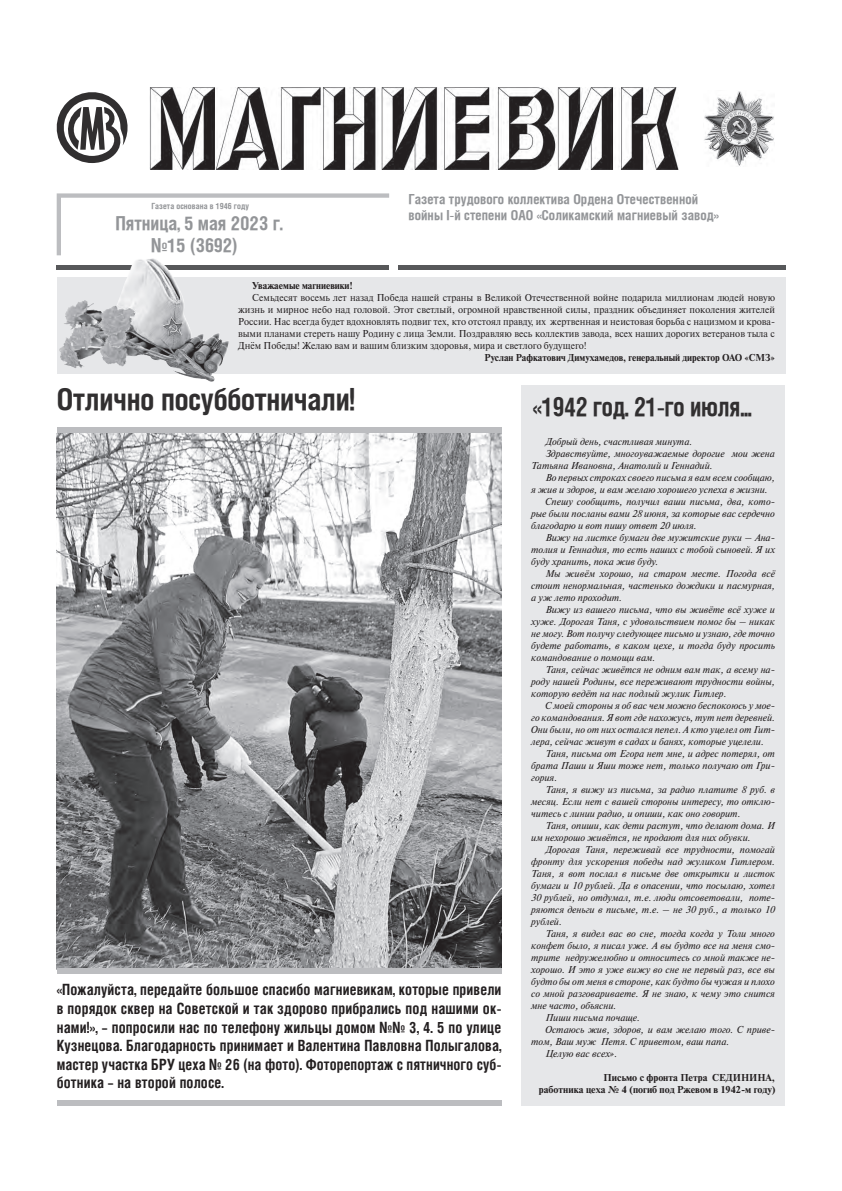
<style>
.page{position:relative;width:842px;height:1191px;background:#fff}
.page>*{position:absolute;margin:0;border:0;box-sizing:border-box;transform-origin:0 0}
.news-head{font:700 30px "Helios Cond";letter-spacing:-.01em;color:#312f30}
.news-head-2{font:700 26px "Helios Cond";letter-spacing:-.01em;color:#312f30;scale:.93 1}
.t1{font:700 18.9px "Helios Cond";letter-spacing:-.005em;color:#939598}
.vrezka{font:700 15.5px/18.6px "Helios Cond C";letter-spacing:.01em;color:#231f20;text-align:justify;scale:.94 1}
.lit{font:700 13.6px "Helios Cond";letter-spacing:.005em;color:#939598}
.text{font:italic 10px/12px "Newton C";color:#231f20;text-align:justify}
.text-2{font:10px/12px "Newton C";color:#231f20;text-align:justify;scale:.95 1}
.text-3{font:700 10px "Newton C";color:#231f20;scale:.95 1}
.text-4{font:700 10px/12px "Newton C";color:#231f20;text-align:right}
.lit-2{font:700 8.3px "Helios Cond";letter-spacing:.01em;color:#939598}
</style>
<div class="page">
<div style="left:57px;top:277px;width:728px;height:96px;background:#e6e7e9"></div>
<div style="left:522px;top:385px;width:263px;height:721px;background:#e6e7e9"></div>
<img style="left:57px;top:433px;width:444px;height:534px">
<img style="left:704px;top:91px;width:70px;height:75px">
<svg style="left:57px;top:92px;width:71px;height:71px"></svg>
<svg style="left:57px;top:193px;width:332px;height:62px"></svg>
<hr style="left:57px;top:266px;width:332px;height:4px;background:#57585a">
<hr style="left:398px;top:266px;width:387px;height:4px;background:#57585a">
<img style="left:150px;top:87px;width:528px;height:82px">
<div style="left:57px;top:1100px;width:444px;height:6px;background:#bcbdc0"></div>
<div style="left:57px;top:967px;width:444px;height:6px;background:#bcbdc0"></div>
<div style="left:57px;top:427px;width:444px;height:6px;background:#bcbdc0"></div>
<img style="left:57px;top:258px;width:175px;height:124px">
<p class="lit-2" style="left:151px;top:202px;width:99px">Газета основана в 1946 году</p>
<p class="t1" style="left:115px;top:213px;width:169px">Пятница, 5 мая 2023 г.</p>
<p class="t1" style="left:151px;top:234px;width:88px">№15 (3692)</p>
<p class="lit" style="left:408px;top:192px;width:291px">Газета трудового коллектива Ордена Отечественной</p>
<p class="lit" style="left:408px;top:208px;width:312px">войны I-й степени ОАО «Соликамский магниевый завод»</p>
<p class="text-3" style="left:252px;top:280px;width:107px">Уважаемые магниевики!</p>
<p class="text-2" style="left:238px;top:292px;width:567px;text-indent:14px">Семьдесят восемь лет назад Победа нашей страны в Великой Отечественной войне подарила миллионам людей новую жизнь и мирное небо над головой. Этот светлый, огромной нравственной силы, праздник объединяет поколения жителей России. Нас всегда будет вдохновлять подвиг тех, кто отстоял правду, их жертвенная и неистовая борьба с нацизмом и крова&shy;выми планами стереть нашу Родину с лица Земли. Поздравляю весь коллектив завода, всех наших дорогих ветеранов тыла с Днём Победы! Желаю вам и вашим близким здоровья, мира и светлого будущего!</p>
<p class="text-3" style="left:485px;top:352px;width:307px">Руслан Рафкатович Димухамедов, генеральный директор ОАО «СМЗ»</p>
<p class="news-head" style="left:57px;top:382px;width:300px">Отлично посубботничали!</p>
<p class="news-head-2" style="left:533px;top:392px;width:237px">«1942 год. 21-го июля...</p>
<p class="vrezka" style="left:57px;top:980px;width:475px">«Пожалуйста, передайте большое спасибо магниевикам, которые привели в порядок сквер на Советской и так здорово прибрались под нашими ок&shy;нами!», – попросили нас по телефону жильцы домом №№ 3, 4. 5 по улице Кузнецова. Благодарность принимает и Валентина Павловна Полыгалова, мастер участка БРУ цеха № 26 (на фото). Фоторепортаж с пятничного суб&shy;ботника – на второй полосе.</p>
<p class="text" style="left:545px;top:436px;width:148px">Добрый день, счастливая минута.</p>
<p class="text" style="left:531px;top:448px;width:245px;text-indent:14px">Здравствуйте, многоуважаемые дорогие мои жена<br>Татьяна Ивановна, Анатолий и Геннадий.</p>
<p class="text" style="left:531px;top:472px;width:245px;text-indent:14px">Во первых строках своего письма я вам всем сообщаю, я жив и здоров, и вам желаю хорошего успеха в жизни.</p>
<p class="text" style="left:531px;top:496px;width:245px;text-indent:14px">Спешу сообщить, получил ваши письма, два, кото&shy;рые были посланы вами 28 июня, за которые вас сердечно благодарю и вот пишу ответ 20 июля.</p>
<p class="text" style="left:531px;top:532px;width:245px;text-indent:14px">Вижу на листке бумаги две мужитские руки – Ана&shy;толия и Геннадия, то есть наших с тобой сыновей. Я их буду хранить, пока жив буду.</p>
<p class="text" style="left:531px;top:568px;width:245px;text-indent:14px">Мы живём хорошо, на старом месте. Погода всё стоит ненормальная, частенько дождики и пасмурная, а уж лето проходит.</p>
<p class="text" style="left:531px;top:604px;width:245px;text-indent:14px">Вижу из вашего письма, что вы живёте всё хуже и хуже. Дорогая Таня, с удовольствием помог бы – никак не могу. Вот получу следующее письмо и узнаю, где точно будете работать, в каком цехе, и тогда буду просить командование о помощи вам.</p>
<p class="text" style="left:531px;top:664px;width:245px;text-indent:14px">Таня, сейчас живётся не одним вам так, а всему на&shy;роду нашей Родины, все переживают трудности войны, которую ведёт на нас подлый жулик Гитлер.</p>
<p class="text" style="left:531px;top:700px;width:245px;text-indent:14px">С моей стороны я об вас чем можно беспокоюсь у мое&shy;го командования. Я вот где нахожусь, тут нет деревней.<br>Они были, но от них остался пепел. А кто уцелел от Гит&shy;лера, сейчас живут в садах и банях, которые уцелели.</p>
<p class="text" style="left:531px;top:748px;width:245px;text-indent:14px">Таня, письма от Егора нет мне, и адрес потерял, от брата Паши и Яши тоже нет, только получаю от Гри&shy;гория.</p>
<p class="text" style="left:531px;top:784px;width:245px;text-indent:14px">Таня, я вижу из письма, за радио платите 8 руб. в месяц. Если нет с вашей стороны интересу, то отклю&shy;читесь с линии радио, и опиши, как оно говорит.</p>
<p class="text" style="left:531px;top:820px;width:245px;text-indent:14px">Таня, опиши, как дети растут, что делают дома. И им нехорошо живётся, не продают для них обувки.</p>
<p class="text" style="left:531px;top:844px;width:245px;text-indent:14px">Дорогая Таня, переживай все трудности, помогай фронту для ускорения победы над жуликом Гитлером.<br>Таня, я вот послал в письме две открытки и листок бумаги и 10 рублей. Да в опасении, что посылаю, хотел 30 рублей, но отдумал, т.е. люди отсоветовали, поте&shy;ряются деньги в письме, т.е. – не 30 руб., а только 10 рублей.</p>
<p class="text" style="left:531px;top:928px;width:245px;text-indent:14px">Таня, я видел вас во сне, тогда когда у Толи много конфет было, я писал уже. А вы будто все на меня смо&shy;трите недружелюбно и относитесь со мной также не&shy;хорошо. И это я уже вижу во сне не первый раз, все вы будто бы от меня в стороне, как будто бы чужая и плохо со мной разговариваете. Я не знаю, к чему это снится мне часто, объясни.</p>
<p class="text" style="left:545px;top:1012px;width:96px">Пиши письма почаще.</p>
<p class="text" style="left:531px;top:1024px;width:245px;text-indent:14px">Остаюсь жив, здоров, и вам желаю того. С приве&shy;том, Ваш муж Петя. С приветом, ваш папа.</p>
<p class="text" style="left:545px;top:1048px;width:73px">Целую вас всех».</p>
<p class="text-4" style="left:539px;top:1072px;width:238px">Письмо с фронта Петра СЕДИНИНА,<br>работника цеха № 4 (погиб под Ржевом в 1942-м году)</p>
</div>
